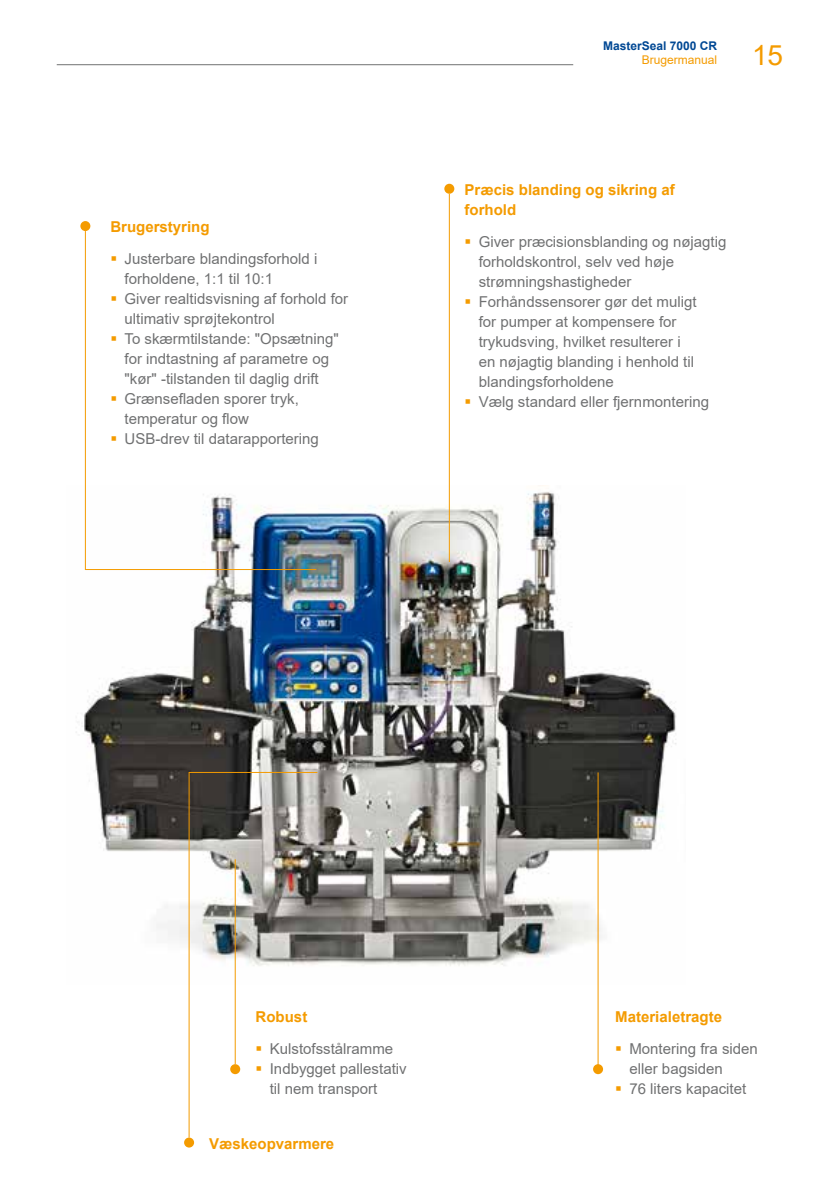
<style>
.page{position:relative;width:840px;height:1191px;background:#fff}
.page>*{position:absolute;margin:0;border:0;box-sizing:border-box;transform-origin:0 0}
.t1{font:28px "Arial";color:#f49b00}
.t2{font:15px/20px "Arial";color:#707172}
.t3{font:700 15px/20px "Arial";color:#f49b00}
.t4{font:700 12px "Arial";color:#004894}
.t5{font:12px "Arial";color:#f49b00}
.s1{color:#f49b00}
</style>
<div class="page">
<hr style="left:57px;top:64px;width:516px;height:1px;background:#707172">
<img style="left:76px;top:485px;width:601px;height:499px">
<hr style="left:448px;top:194px;width:1px;height:368px;background:#f49b00">
<div style="left:444px;top:184px;width:10px;height:10px;background:#f49b00;border-radius:50%"></div>
<hr style="left:235px;top:859px;width:1px;height:205px;background:#f49b00">
<div style="left:230px;top:1064px;width:10px;height:10px;background:#f49b00;border-radius:50%"></div>
<hr style="left:597px;top:772px;width:1px;height:297px;background:#f49b00">
<svg style="left:592px;top:1064px;width:10px;height:10px"></svg>
<hr style="left:85px;top:231px;width:1px;height:339px;background:#f49b00">
<div style="left:80px;top:221px;width:10px;height:10px;background:#f49b00;border-radius:50%"></div>
<hr style="left:85px;top:569px;width:231px;height:1px;background:#f49b00">
<hr style="left:188px;top:772px;width:1px;height:365px;background:#f49b00">
<div style="left:184px;top:1137px;width:10px;height:10px;background:#f49b00;border-radius:50%"></div>
<hr style="left:189px;top:772px;width:128px;height:1px;background:#f49b00">
<p class="t3" style="left:110px;top:216px;width:101px">Brugerstyring</p>
<p class="t2" style="left:124px;top:248px;width:194px;text-indent:-14px"><span class="s1">▪</span> Justerbare blandingsforhold i forholdene, 1:1 til 10:1</p>
<p class="t2" style="left:124px;top:288px;width:225px;text-indent:-14px"><span class="s1">▪</span> Giver realtidsvisning af forhold for ultimativ sprøjtekontrol</p>
<p class="t2" style="left:110px;top:328px;width:230px;text-align:center"><span class="s1">▪</span> To skærmtilstande: "Opsætning" for indtastning af parametre og "kør" -tilstanden til daglig drift</p>
<p class="t2" style="left:124px;top:388px;width:176px;text-indent:-14px"><span class="s1">▪</span> Grænsefladen sporer tryk, temperatur og flow</p>
<p class="t2" style="left:110px;top:428px;width:210px"><span class="s1">▪</span> USB-drev til datarapportering</p>
<p class="t4" style="left:602px;top:38px;width:116px">MasterSeal 7000 CR</p>
<p class="t5" style="left:641px;top:52px;width:77px">Brugermanual</p>
<h1 class="t1" style="left:751px;top:36px;width:33px">15</h1>
<p class="t3" style="left:464px;top:179px;width:212px">Præcis blanding og sikring af forhold</p>
<p class="t2" style="left:478px;top:231px;width:249px;text-indent:-14px"><span class="s1">▪</span> Giver præcisionsblanding og nøjagtig forholdskontrol, selv ved høje strømningshastigheder</p>
<p class="t2" style="left:478px;top:291px;width:219px;text-indent:-14px"><span class="s1">▪</span> Forhåndssensorer gør det muligt for pumper at kompensere for trykudsving, hvilket resulterer i en nøjagtig blanding i henhold til blandingsforholdene</p>
<p class="t2" style="left:464px;top:391px;width:246px"><span class="s1">▪</span> Vælg standard eller fjernmontering</p>
<p class="t3" style="left:255px;top:1007px;width:53px">Robust</p>
<p class="t2" style="left:255px;top:1039px;width:139px"><span class="s1">▪</span> Kulstofsstålramme</p>
<p class="t2" style="left:270px;top:1059px;width:138px;text-indent:-14px"><span class="s1">▪</span> Indbygget pallestativ til nem transport</p>
<p class="t3" style="left:209px;top:1133px;width:127px">Væskeopvarmere</p>
<p class="t3" style="left:615px;top:1007px;width:108px">Materialetragte</p>
<p class="t2" style="left:629px;top:1039px;width:130px;text-indent:-14px"><span class="s1">▪</span> Montering fra siden eller bagsiden</p>
<p class="t2" style="left:615px;top:1078px;width:132px"><span class="s1">▪</span> 76 liters kapacitet</p>
</div>
